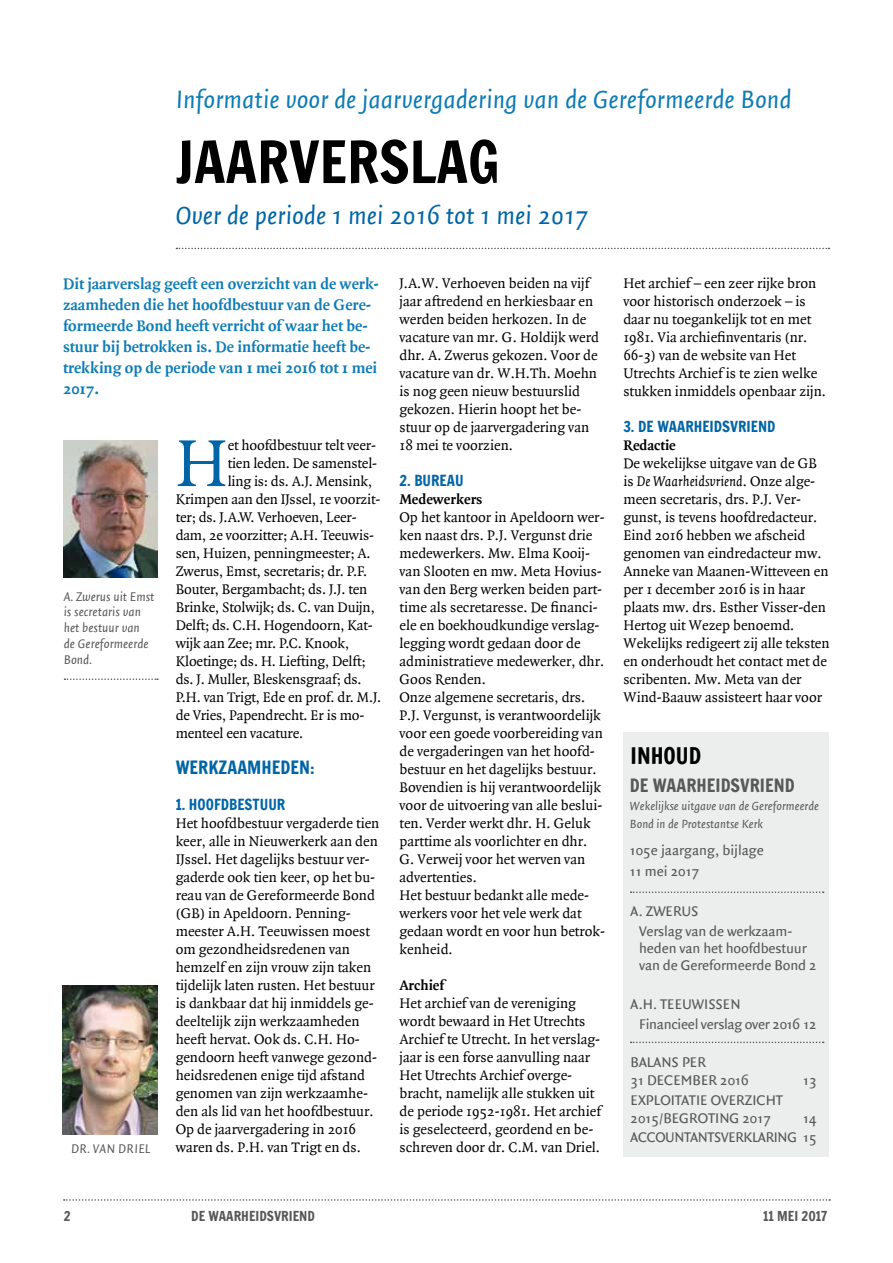
<style>
.page{position:relative;width:893px;height:1263px;background:#fff}
.page>*{position:absolute;margin:0;border:0;box-sizing:border-box;transform-origin:0 0}
.t1{font:71.1px "Quadraat";color:#0065a6}
.t2{font:57px "Francois One";color:#000}
.t3{font:italic 27px "Quadraat Sans";color:#0d7cb5}
.t4{font:italic 27px "Quadraat Sans";color:#0065a6}
.t5{font:22.5px "Francois One";color:#000}
.t6{font:18px "Francois One";color:#58585a}
.t7{font:18px "Francois One";color:#0065a6}
.t8{font:700 16.5px/21px "Quadraat";color:#0d7cb5}
.t9{font:15px/18px "Quadraat";color:#000}
.t10{font:15px "Quadraat";letter-spacing:-.01em;color:#000}
.t11{font:15px/19.4px "Quadraat Sans";letter-spacing:-.01em;color:#58585a}
.t12{font:15px "Francois One";color:#0065a6}
.t13{font:700 15px "Quadraat";color:#000}
.t14{font:italic 13.5px/15.8px "Quadraat Sans";color:#58585a}
.t15{font:13.5px "Francois One";color:#58585a}
.t16{font:italic 12.75px/18px "Quadraat Sans";color:#58585a}
.s1{font-style:italic}
</style>
<div class="page">
<svg style="left:64px;top:1199px;width:766px;height:2px"></svg>
<div style="left:623px;top:732px;width:206px;height:425px;background:#eceded"></div>
<svg style="left:631px;top:891px;width:193px;height:2px"></svg>
<svg style="left:631px;top:1041px;width:193px;height:2px"></svg>
<svg style="left:176px;top:248px;width:653px;height:1px"></svg>
<img style="left:63px;top:441px;width:95px;height:136px">
<img style="left:63px;top:986px;width:95px;height:148px">
<svg style="left:65px;top:678px;width:93px;height:2px"></svg>
<h3 class="t3" style="left:176px;top:85px;width:617px">Informatie voor de jaarvergadering van de Gereformeerde Bond</h3>
<h2 class="t2" style="left:176px;top:121px;width:325px">JAARVERSLAG</h2>
<h3 class="t4" style="left:176px;top:201px;width:414px">Over de periode 1 mei 2016 tot 1 mei 2017</h3>
<p class="t8" style="left:63px;top:273px;width:318px">Dit jaarverslag geeft een overzicht van de werk&shy;zaamheden die het hoofdbestuur van de Gere&shy;formeerde Bond heeft verricht of waar het be&shy;stuur bij betrokken is. De informatie heeft be&shy;trekking op de periode van 1 mei 2016 tot 1 mei 2017.</p>
<p class="t9" style="left:400px;top:275px;width:201px">J.A.W. Verhoeven beiden na vijf jaar aftredend en herkiesbaar en werden beiden herkozen. In de vacature van mr. G. Holdijk werd dhr. A. Zwerus gekozen. Voor de vacature van dr. W.H.Th. Moehn is nog geen nieuw bestuurslid gekozen. Hierin hoopt het be&shy;stuur op de jaarvergadering van<br>18 mei te voorzien.</p>
<p class="t12" style="left:400px;top:470px;width:66px">2. BUREAU</p>
<p class="t13" style="left:400px;top:492px;width:84px">Medewerkers</p>
<p class="t9" style="left:400px;top:509px;width:207px">Op het kantoor in Apeldoorn wer&shy;ken naast drs. P.J. Vergunst drie medewerkers. Mw. Elma Kooij&shy;van Slooten en mw. Meta Hovius&shy;van den Berg werken beiden part&shy;time als secretaresse. De financi&shy;ële en boekhoudkundige verslag&shy;legging wordt gedaan door de administratieve medewerker, dhr.<br>Goos Renden.<br>Onze algemene secretaris, drs.<br>P.J. Vergunst, is verantwoordelijk voor een goede voorbereiding van de vergaderingen van het hoofd&shy;bestuur en het dagelijks bestuur.<br>Bovendien is hij verantwoordelijk voor de uitvoering van alle beslui&shy;ten. Verder werkt dhr. H. Geluk parttime als voorlichter en dhr.<br>G. Verweij voor het werven van advertenties.<br>Het bestuur bedankt alle mede&shy;werkers voor het vele werk dat gedaan wordt en voor hun betrok&shy;kenheid.</p>
<p class="t13" style="left:400px;top:978px;width:46px">Archief</p>
<p class="t9" style="left:400px;top:995px;width:203px">Het archief van de vereniging wordt bewaard in Het Utrechts<br>Archief te Utrecht. In het verslag&shy;jaar is een forse aanvulling naar<br>Het Utrechts Archief overge&shy;bracht, namelijk alle stukken uit de periode 1952-1981. Het archief is geselecteerd, geordend en be&shy;schreven door dr. C.M. van Driel.</p>
<h1 class="t1" style="left:176px;top:426px;width:54px">H</h1>
<p class="t10" style="left:228px;top:437px;width:150px">et hoofdbestuur telt veer-</p>
<p class="t10" style="left:228px;top:455px;width:151px">tien leden. De samenstel-</p>
<p class="t10" style="left:228px;top:473px;width:146px">ling is: ds. A.J. Mensink,</p>
<p class="t10" style="left:176px;top:491px;width:206px">Krimpen aan den IJssel, 1e voorzit-</p>
<p class="t10" style="left:176px;top:509px;width:182px">ter; ds. J.A.W. Verhoeven, Leer-</p>
<p class="t10" style="left:176px;top:527px;width:200px">dam, 2e voorzitter; A.H. Teeuwis-</p>
<p class="t10" style="left:176px;top:545px;width:196px">sen, Huizen, penningmeester; A.</p>
<p class="t10" style="left:176px;top:563px;width:193px">Zwerus, Emst, secretaris; dr. P.F.</p>
<p class="t10" style="left:176px;top:581px;width:193px">Bouter, Bergambacht; ds. J.J. ten</p>
<p class="t10" style="left:176px;top:599px;width:201px">Brinke, Stolwijk; ds. C. van Duijn,</p>
<p class="t10" style="left:176px;top:617px;width:198px">Delft; ds. C.H. Hogendoorn, Kat-</p>
<p class="t10" style="left:176px;top:635px;width:175px">wijk aan Zee; mr. P.C. Knook,</p>
<p class="t10" style="left:176px;top:653px;width:191px">Kloetinge; ds. H. Liefting, Delft;</p>
<p class="t10" style="left:176px;top:671px;width:187px">ds. J. Muller, Bleskensgraaf; ds.</p>
<p class="t10" style="left:176px;top:689px;width:207px">P.H. van Trigt, Ede en prof. dr. M.J.</p>
<p class="t10" style="left:176px;top:707px;width:190px">de Vries, Papendrecht. Er is mo-</p>
<p class="t10" style="left:176px;top:725px;width:129px">menteel een vacature.</p>
<p class="t7" style="left:176px;top:754px;width:140px">WERKZAAMHEDEN:</p>
<p class="t12" style="left:176px;top:794px;width:111px">1. HOOFDBESTUUR</p>
<p class="t9" style="left:176px;top:815px;width:205px">Het hoofdbestuur vergaderde tien keer, alle in Nieuwerkerk aan den<br>IJssel. Het dagelijks bestuur ver&shy;gaderde ook tien keer, op het bu&shy;reau van de Gereformeerde Bond (GB) in Apeldoorn. Penning&shy;meester A.H. Teeuwissen moest om gezondheidsredenen van hemzelf en zijn vrouw zijn taken tijdelijk laten rusten. Het bestuur is dankbaar dat hij inmiddels ge&shy;deeltelijk zijn werkzaamheden heeft hervat. Ook ds. C.H. Ho&shy;gendoorn heeft vanwege gezond&shy;heidsredenen enige tijd afstand genomen van zijn werkzaamhe&shy;den als lid van het hoofdbestuur.<br>Op de jaarvergadering in 2016 waren ds. P.H. van Trigt en ds.</p>
<p class="t14" style="left:64px;top:589px;width:92px">A. Zwerus uit Emst is secretaris van het bestuur van<br>de Gereformeerde<br>Bond.</p>
<p class="t14" style="left:71px;top:1141px;width:81px">DR. VAN DRIEL</p>
<p class="t9" style="left:623px;top:275px;width:204px">Het archief – een zeer rijke bron voor historisch onderzoek – is daar nu toegankelijk tot en met<br>1981. Via archiefinventaris (nr.<br>66-3) van de website van Het<br>Utrechts Archief is te zien welke stukken inmiddels openbaar zijn.</p>
<p class="t12" style="left:623px;top:416px;width:154px">3. DE WAARHEIDSVRIEND</p>
<p class="t13" style="left:623px;top:438px;width:54px">Redactie</p>
<p class="t9" style="left:623px;top:455px;width:208px">De wekelijkse uitgave van de GB is <span class="s1">De Waarheidsvriend</span>. Onze alge&shy;meen secretaris, drs. P.J. Ver&shy;gunst, is tevens hoofdredacteur.<br>Eind 2016 hebben we afscheid genomen van eindredacteur mw.<br>Anneke van Maanen-Witteveen en per 1 december 2016 is in haar plaats mw. drs. Esther Visser-den<br>Hertog uit Wezep benoemd.<br>Wekelijks redigeert zij alle teksten en onderhoudt het contact met de scribenten. Mw. Meta van der<br>Wind-Baauw assisteert haar voor</p>
<h3 class="t5" style="left:631px;top:740px;width:72px">INHOUD</h3>
<p class="t6" style="left:630px;top:772px;width:166px">DE WAARHEIDSVRIEND</p>
<p class="t16" style="left:630px;top:797px;width:191px">Wekelijkse uitgave van de Gereformeerde<br>Bond in de Protestantse Kerk</p>
<p class="t11" style="left:630px;top:841px;width:136px;line-height:20.1px">105e jaargang, bijlage<br>11 mei 2017</p>
<p class="t11" style="left:639px;top:902px;width:155px;text-indent:-9px">A. ZWERUS<br>Verslag van de werkzaam-</p>
<p class="t11" style="left:639px;top:940px;width:179px;line-height:17.2px">heden van het hoofdbestuur van de Gereformeerde Bond 2</p>
<p class="t11" style="left:639px;top:995px;width:179px;text-indent:-9px">A.H. TEEUWISSEN<br>Financieel verslag over 2016 12</p>
<p class="t11" style="left:631px;top:1054px;width:119px;line-height:17.2px">BALANS PER<br>31 DECEMBER 2016</p>
<p class="t11" style="left:803px;top:1070px;width:15px">13</p>
<p class="t11" style="left:631px;top:1091px;width:154px;line-height:18px">EXPLOITATIE OVERZICHT<br>2015/BEGROTING 2017</p>
<p class="t11" style="left:631px;top:1108px;width:188px;text-align:right">14<br>ACCOUNTANTSVERKLARING 15</p>
<p class="t15" style="left:64px;top:1206px;width:8px">2</p>
<p class="t15" style="left:191px;top:1206px;width:125px">DE WAARHEIDSVRIEND</p>
<p class="t15" style="left:763px;top:1206px;width:66px">11 MEI 2017</p>
</div>
